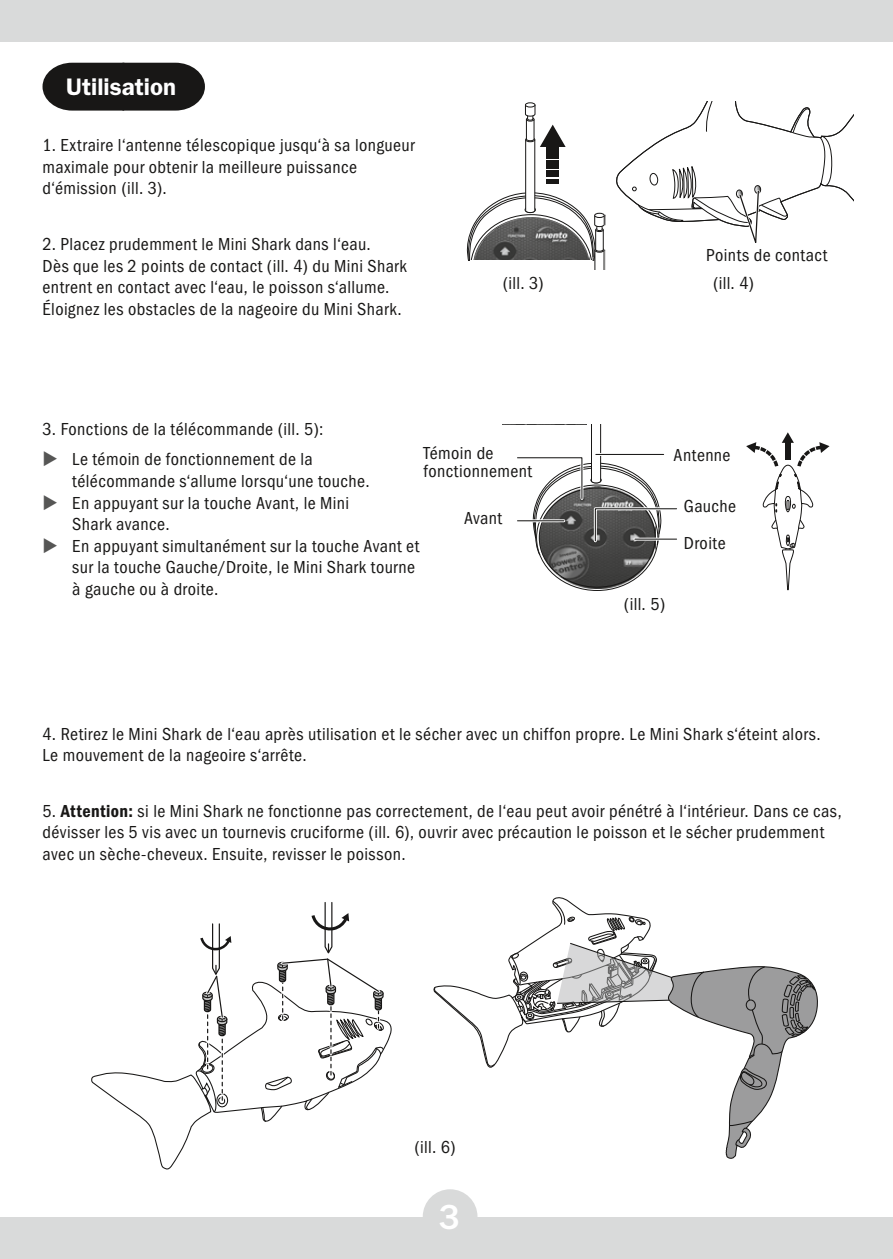
<style>
.page{position:relative;width:893px;height:1259px;background:#d9dada}
.page>*{position:absolute;margin:0;border:0;box-sizing:border-box;transform-origin:0 0}
.t1{font:500 36px "ITC Franklin Gothic Std";color:#fff}
.Headline{font:600 24px "ITC Franklin Gothic Std";color:#fff}
.Aufzählung_mit_Zahle{font:condensed 18px/21.6px "ITC Franklin Gothic Std";letter-spacing:.02em;color:#181716}
.s1{font-family:"ITC Franklin Gothic Std Dm Cd";font-stretch:normal}
</style>
<div class="page">
<div style="left:0;top:43px;width:893px;height:1174px;background:#fff"></div>
<div style="left:423px;top:1189px;width:54px;height:55px;background:#d9dada;border-radius:50%"></div>
<div style="left:525px;top:102px;width:10px;height:5px;border:1px solid #181716;border-radius:50%"></div>
<svg style="left:616px;top:102px;width:237px;height:141px"></svg>
<svg style="left:467px;top:104px;width:139px;height:166px"></svg>
<svg style="left:746px;top:432px;width:83px;height:159px"></svg>
<img style="left:539px;top:556px;width:116px;height:32px">
<svg style="left:517px;top:425px;width:160px;height:131px"></svg>
<hr style="left:596px;top:453px;width:68px;height:3px;background:#fff">
<hr style="left:596px;top:454px;width:68px;height:1px;background:#181716">
<hr style="left:635px;top:538px;width:42px;height:1px;background:#181716">
<hr style="left:517px;top:519px;width:47px;height:3px;background:#fff">
<hr style="left:517px;top:520px;width:47px;height:1px;background:#181716">
<svg style="left:91px;top:981px;width:301px;height:189px"></svg>
<svg style="left:197px;top:923px;width:34px;height:189px"></svg>
<svg style="left:260px;top:902px;width:124px;height:220px"></svg>
<svg style="left:433px;top:897px;width:385px;height:262px"></svg>
<svg style="left:43px;top:63px;width:162px;height:48px;background:#2b2a29"></svg>
<p class="Headline" style="left:66px;top:72px;width:111px">Utilisation</p>
<p class="Aufzählung_mit_Zahle" style="left:43px;top:134px;width:374px">1. Extraire l‘antenne télescopique jusqu‘à sa longueur maximale pour obtenir la meilleure puissance d‘émission (ill. 3).</p>
<p class="Aufzählung_mit_Zahle" style="left:43px;top:233px;width:366px">2. Placez prudemment le Mini Shark dans l‘eau.<br>Dès que les 2 points de contact (ill. 4) du Mini Shark entrent en contact avec l‘eau, le poisson s‘allume.<br>Éloignez les obstacles de la nageoire du Mini Shark.</p>
<p class="Aufzählung_mit_Zahle" style="left:706px;top:244px;width:123px">Points de contact</p>
<p class="Aufzählung_mit_Zahle" style="left:503px;top:273px;width:42px">(ill. 3)</p>
<p class="Aufzählung_mit_Zahle" style="left:713px;top:273px;width:42px">(ill. 4)</p>
<p class="Aufzählung_mit_Zahle" style="left:43px;top:419px;width:282px">3. Fonctions de la télécommande (ill. 5):</p>
<p class="Aufzählung_mit_Zahle" style="left:72px;top:449px;width:299px">Le témoin de fonctionnement de la télécommande s‘allume lorsqu‘une touche.</p>
<p class="Aufzählung_mit_Zahle" style="left:72px;top:492px;width:278px">En appuyant sur la touche Avant, le Mini<br>Shark avance.</p>
<p class="Aufzählung_mit_Zahle" style="left:72px;top:535px;width:349px">En appuyant simultanément sur la touche Avant et sur la touche Gauche/Droite, le Mini Shark tourne à gauche ou à droite.</p>
<p class="Aufzählung_mit_Zahle" style="left:423px;top:444px;width:110px;line-height:18px">Témoin de fonctionnement</p>
<p class="Aufzählung_mit_Zahle" style="left:464px;top:507px;width:40px">Avant</p>
<p class="Aufzählung_mit_Zahle" style="left:674px;top:444px;width:58px">Antenne</p>
<p class="Aufzählung_mit_Zahle" style="left:684px;top:495px;width:54px">Gauche</p>
<p class="Aufzählung_mit_Zahle" style="left:684px;top:532px;width:43px">Droite</p>
<p class="Aufzählung_mit_Zahle" style="left:624px;top:593px;width:43px">(ill. 5)</p>
<p class="Aufzählung_mit_Zahle" style="left:43px;top:723px;width:780px">4. Retirez le Mini Shark de l‘eau après utilisation et le sécher avec un chiffon propre. Le Mini Shark s‘éteint alors.<br>Le mouvement de la nageoire s‘arrête.</p>
<p class="Aufzählung_mit_Zahle" style="left:43px;top:800px;width:801px">5. <span class="s1">Attention:</span> si le Mini Shark ne fonctionne pas correctement, de l‘eau peut avoir pénétré à l‘intérieur. Dans ce cas, dévisser les 5 vis avec un tournevis cruciforme (ill. 6), ouvrir avec précaution le poisson et le sécher prudemment avec un sèche-cheveux. Ensuite, revisser le poisson.</p>
<p class="Aufzählung_mit_Zahle" style="left:414px;top:1136px;width:43px">(ill. 6)</p>
<h1 class="t1" style="left:439px;top:1196px;width:23px">3</h1>
</div>
